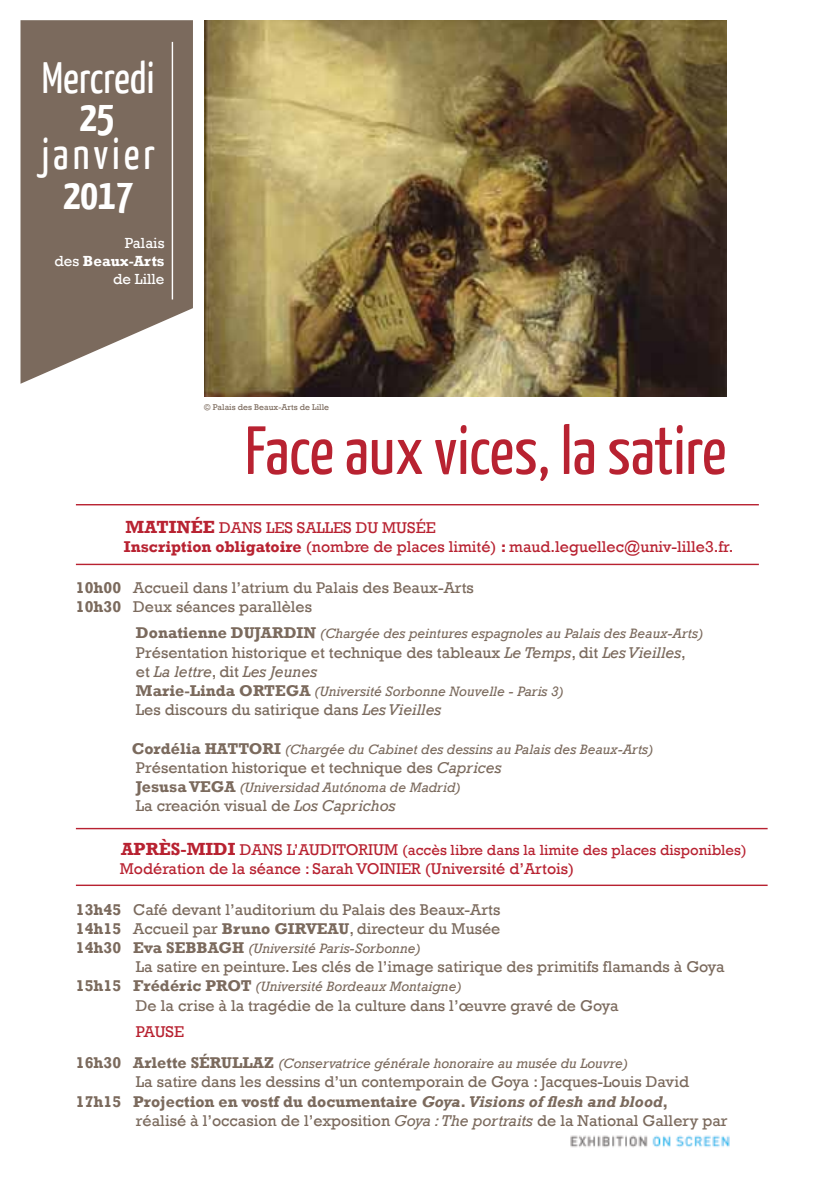
<style>
.page{position:relative;width:840px;height:1191px;background:#fff}
.page>*{position:absolute;margin:0;border:0;box-sizing:border-box;transform-origin:0 0}
.t1{font:68px "Yanone Kaffeesatz";color:#b82231}
.t2{font:43.8px/75.6px "Yanone Kaffeesatz";color:#fff}
.t3{font:700 43.8px/78.2px "Yanone Kaffeesatz";color:#fff;text-align:center}
.t4{font:700 18px "Rockwell";color:#b82231}
.t5{font:16px/19.2px "Rockwell";color:#7b6a5d}
.t6{font:16px/19.2px "Rockwell";color:#b82231}
.t7{font:15px "Rockwell";color:#b82231}
.t8{font:15px/18px "Rockwell";color:#fff;text-align:right}
.t9{font:italic 14px "Rockwell";color:#7b6a5d}
.t10{font:8.6px "Rockwell";color:#7b6a5d}
.s1{font-weight:700}
.s2{font-weight:400;font-size:16px}
.s3{font-weight:700;font-style:normal;font-size:16px}
.s4{font-style:italic}
.s5{font-weight:700;font-style:italic}
</style>
<div class="page">
<svg style="left:20px;top:20px;width:173px;height:364px;fill:#7b6a5d"></svg>
<hr style="left:172px;top:42px;width:1px;height:257px;background:#fff">
<hr style="left:76px;top:828px;width:691px;height:1px;background:#b82231">
<img style="left:204px;top:21px;width:522px;height:376px">
<img style="left:570px;top:1135px;width:160px;height:13px">
<hr style="left:76px;top:563px;width:682px;height:2px;background:#b82231">
<hr style="left:76px;top:504px;width:682px;height:1px;background:#b82231">
<hr style="left:76px;top:884px;width:691px;height:2px;background:#b82231">
<h2 class="t2" style="left:41px;top:39px;width:115px">Mercredi janvier</h2>
<h2 class="t3" style="left:63px;top:76px;width:72px">25<br>2017</h2>
<p class="t8" style="left:54px;top:234px;width:112px">Palais<br>des <span class="s1">Beaux-Arts </span>de Lille</p>
<p class="t10" style="left:204px;top:402px;width:126px">© Palais des Beaux-Arts de Lille</p>
<h1 class="t1" style="left:245px;top:409px;width:482px">Face aux vices, la satire</h1>
<p class="t4" style="left:125px;top:516px;width:117px">MATINéE <span class="s2">Dans</span></p>
<p class="t6" style="left:266px;top:518px;width:10px">les</p>
<p class="t6" style="left:297px;top:518px;width:10px">salles</p>
<p class="t6" style="left:124px;top:518px;width:610px;text-indent:232px">du musée<br><span class="s1">Inscription obligatoire</span> (nombre de places limité) <span class="s1">:</span> maud.leguellec@univ-lille3.fr.</p>
<p class="t5" style="left:76px;top:578px;width:399px"><span class="s1">10h00</span> Accueil dans l’atrium du Palais des Beaux-Arts<br><span class="s1">10h30</span> Deux séances parallèles</p>
<p class="t9" style="left:136px;top:625px;width:568px"><span class="s3">Donatienne DUJARDIN</span> (Chargée des peintures espagnoles au Palais des Beaux-Arts)</p>
<p class="t5" style="left:136px;top:643px;width:551px">Présentation historique et technique des tableaux <span class="s4">Le Temps</span>, dit <span class="s4">Les Vieilles</span>, et <span class="s4">La lettre</span>, dit <span class="s4">Les Jeunes</span></p>
<p class="t9" style="left:136px;top:683px;width:429px"><span class="s3">Marie-Linda ORTEGA</span> (Université Sorbonne Nouvelle - Paris 3)</p>
<p class="t5" style="left:136px;top:700px;width:307px">Les discours du satirique dans <span class="s4">Les Vieilles</span></p>
<p class="t9" style="left:132px;top:741px;width:522px"><span class="s3">Cordélia HATTORI</span> (Chargée du Cabinet des dessins au Palais des Beaux-Arts)</p>
<p class="t5" style="left:136px;top:758px;width:367px">Présentation historique et technique des <span class="s4">Caprices</span></p>
<p class="t9" style="left:136px;top:779px;width:326px"><span class="s3">Jesusa VEGA</span> (Universidad Autónoma de Madrid)</p>
<p class="t5" style="left:136px;top:796px;width:261px">La creación visual de <span class="s4">Los Caprichos</span></p>
<p class="t4" style="left:121px;top:837px;width:142px">APRèS-MIDI <span class="s2">Dans</span></p>
<p class="t6" style="left:286px;top:839px;width:23px">l’audi</p>
<p class="t6" style="left:336px;top:839px;width:21px">torium</p>
<p class="t7" style="left:402px;top:841px;width:346px">(accès libre dans la limite des places disponibles)</p>
<p class="t6" style="left:120px;top:859px;width:455px">Modération de la séance : Sarah VOINIER (Université d’Artois)</p>
<p class="t5" style="left:76px;top:900px;width:426px"><span class="s1">13h45</span> Café devant l’auditorium du Palais des Beaux-Arts<br><span class="s1">14h15</span> Accueil par <span class="s1">Bruno Girveau</span></p>
<p class="t5" style="left:349px;top:919px;width:152px">, directeur du Musée</p>
<p class="t9" style="left:76px;top:940px;width:346px"><span class="s3">14h30 Eva SEBBAGH</span> (Université Paris-Sorbonne)</p>
<p class="t5" style="left:136px;top:957px;width:590px">La satire en peinture. Les clés de l’image satirique des primitifs flamands à Goya</p>
<p class="t9" style="left:76px;top:978px;width:387px"><span class="s3">15h15 Frédéric PROT</span> (Université Bordeaux Montaigne)</p>
<p class="t5" style="left:136px;top:996px;width:484px">De la crise à la tragédie de la culture dans l’œuvre gravé de Goya</p>
<p class="t6" style="left:136px;top:1022px;width:19px">Pause</p>
<p class="t9" style="left:76px;top:1055px;width:553px"><span class="s3">16h30 Arlette SÉRULLAZ</span> (Conservatrice générale honoraire au musée du Louvre)</p>
<p class="t5" style="left:76px;top:1072px;width:614px;text-indent:60px">La satire dans les dessins d’un contemporain de Goya : Jacques-Louis David<br><span class="s1">17h15 Projection en vostf du documentaire</span> <span class="s5">Goya</span><span class="s1">.</span> <span class="s5">Visions of flesh and blood</span><span class="s1">,</span></p>
<p class="t5" style="left:136px;top:1111px;width:593px">réalisé à l’occasion de l’exposition <span class="s4">Goya : The portraits</span> de la National Gallery par</p>
</div>
